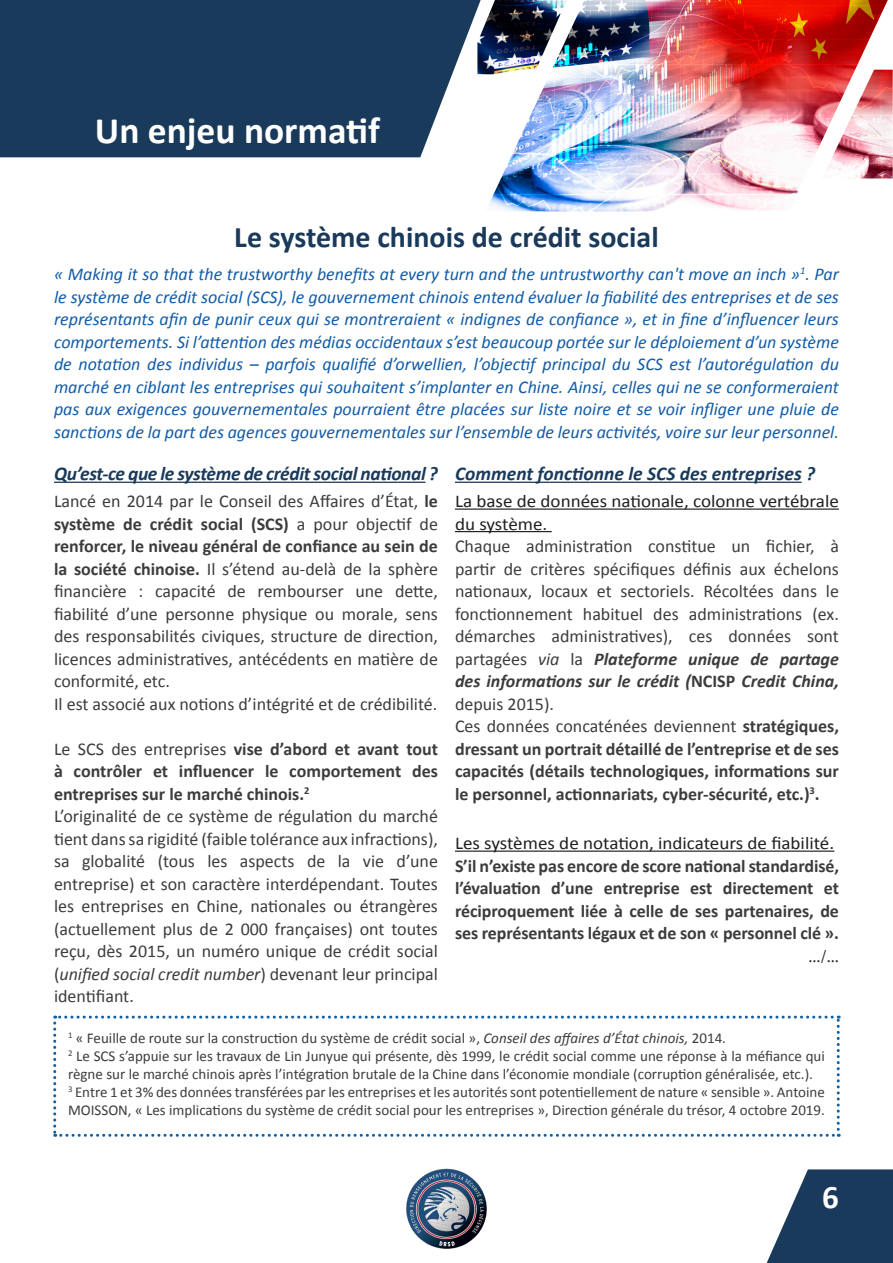
<style>
.page{position:relative;width:893px;height:1263px;background:#fff}
.page>*{position:absolute;margin:0;border:0;box-sizing:border-box;transform-origin:0 0}
.t1{font:700 37.5px "Calibri";color:#fff}
.t2{font:700 33px "Calibri";color:#fff}
.t3{font:700 30px "Calibri";color:#1a3a5b}
.t4{font:italic 700 19.5px "Calibri";letter-spacing:-.02em;color:#1a3a5b}
.t5{font:italic 700 19.5px "Calibri";color:#1a3a5b}
.t6{font:18px/22.5px "Calibri";color:#3c3c3d;text-align:justify}
.t7{font:italic 18px/22.5px "Calibri";color:#115ca8;text-align:justify}
.t8{font:700 18px/22.5px "Calibri";color:#3c3c3d;text-align:justify}
.t9{font:18px/22.5px "Calibri";color:#231f20;scale:1.06 1}
.t10{font:18px "Minion Pro";color:#231f20}
.t11{font:15px/18px "Calibri";color:#3c3c3d}
.s1{font-weight:700}
.s2{font-weight:400}
.s3{font-style:italic}
.s4{font-weight:700;font-style:italic}
</style>
<div class="page">
<img style="left:406px;top:1168px;width:81px;height:81px">
<img style="left:481px;top:0;width:412px;height:211px">
<hr style="left:54px;top:482px;width:371px;height:1px;background:#1a3a5b">
<hr style="left:455px;top:482px;width:347px;height:1px;background:#1a3a5b">
<hr style="left:455px;top:508px;width:384px;height:2px;background:#231f20">
<hr style="left:455px;top:531px;width:97px;height:1px;background:#231f20">
<hr style="left:455px;top:850px;width:379px;height:2px;background:#231f20">
<div style="left:0;top:0;width:481px;height:157px;background:#1a3a5b"></div>
<svg style="left:767px;top:1169px;width:126px;height:94px"></svg>
<svg style="left:53px;top:1015px;width:787px;height:122px"></svg>
<p class="t1" style="left:95px;top:106px;width:287px">Un enjeu normatif</p>
<p class="t3" style="left:234px;top:218px;width:426px">Le système chinois de crédit social</p>
<p class="t7" style="left:54px;top:262px;width:786px">« Making it so that the trustworthy benefits at every turn and the untrustworthy can't move an inch »<sup>1</sup>. Par le système de crédit social (SCS), le gouvernement chinois entend évaluer la fiabilité des entreprises et de ses représentants afin de punir ceux qui se montreraient « indignes de confiance », et in fine d’influencer leurs comportements. Si l’attention des médias occidentaux s’est beaucoup portée sur le déploiement d’un système de notation des individus – parfois qualifié d’orwellien, l’objectif principal du SCS est l’autorégulation du marché en ciblant les entreprises qui souhaitent s’implanter en Chine. Ainsi, celles qui ne se conformeraient pas aux exigences gouvernementales pourraient être placées sur liste noire et se voir infliger une pluie de sanctions de la part des agences gouvernementales sur l’ensemble de leurs activités, voire sur leur personnel.</p>
<p class="t4" style="left:54px;top:461px;width:385px">Qu’est-ce que le système de crédit social national ?</p>
<p class="t6" style="left:54px;top:490px;width:385px">Lancé en 2014 par le Conseil des Affaires d’État, <span class="s1">le système de crédit social (SCS)</span> a pour objectif de <span class="s1">renforcer, le niveau général de confiance au sein de la société chinoise.</span> Il s’étend au-delà de la sphère financière : capacité de rembourser une dette, fiabilité d’une personne physique ou morale, sens des responsabilités civiques, structure de direction, licences administratives, antécédents en matière de conformité, etc.</p>
<p class="t6" style="left:54px;top:692px;width:385px">Il est associé aux notions d’intégrité et de crédibilité.</p>
<p class="t8" style="left:54px;top:737px;width:385px"><span class="s2">Le SCS des entreprises</span> vise d’abord et avant tout à contrôler et influencer le comportement des entreprises sur le marché chinois.<sup>2</sup></p>
<p class="t6" style="left:54px;top:805px;width:385px">L’originalité de ce système de régulation du marché tient dans sa rigidité (faible tolérance aux infractions), sa globalité (tous les aspects de la vie d’une entreprise) et son caractère interdépendant. Toutes les entreprises en Chine, nationales ou étrangères (actuellement plus de 2 000 françaises) ont toutes reçu, dès 2015, un numéro unique de crédit social (<span class="s3">unified social credit number</span>) devenant leur principal identifiant.</p>
<p class="t5" style="left:455px;top:461px;width:362px">Comment fonctionne le SCS des entreprises ?</p>
<p class="t9" style="left:455px;top:490px;width:364px">La base de données nationale, colonne vertébrale du système.</p>
<p class="t6" style="left:455px;top:535px;width:385px">Chaque administration constitue un fichier, à partir de critères spécifiques définis aux échelons nationaux, locaux et sectoriels. Récoltées dans le fonctionnement habituel des administrations (ex. démarches administratives), ces données sont partagées <span class="s3">via</span> la <span class="s4">Plateforme unique de partage des informations sur le crédit (</span><span class="s1">NCISP</span> <span class="s4">Credit China, </span>depuis 2015).</p>
<p class="t8" style="left:455px;top:715px;width:385px"><span class="s2">Ces données concaténées deviennent</span> stratégiques, dressant un portrait détaillé de l’entreprise et de ses capacités (détails technologiques, informations sur le personnel, actionnariats, cyber-sécurité, etc.)<sup>3</sup>.</p>
<p class="t9" style="left:455px;top:832px;width:359px">Les systèmes de notation, indicateurs de fiabilité.</p>
<p class="t8" style="left:455px;top:854px;width:386px">S’il n’existe pas encore de score national standardisé, l’évaluation d’une entreprise est directement et réciproquement liée à celle de ses partenaires, de ses représentants légaux et de son « personnel clé ».</p>
<p class="t10" style="left:808px;top:944px;width:32px">.../...</p>
<p class="t11" style="left:68px;top:1029px;width:659px"><sup>1</sup> « Feuille de route sur la construction du système de crédit social », <span class="s3">Conseil des affaires d’État chinois,</span> 2014.</p>
<p class="t11" style="left:68px;top:1047px;width:758px"><sup>2</sup> Le SCS s’appuie sur les travaux de Lin Junyue qui présente, dès 1999, le crédit social comme une réponse à la méfiance qui règne sur le marché chinois après l’intégration brutale de la Chine dans l’économie mondiale (corruption généralisée, etc.).</p>
<p class="t11" style="left:68px;top:1083px;width:758px"><sup>3</sup> Entre 1 et 3% des données transférées par les entreprises et les autorités sont potentiellement de nature « sensible ». Antoine<br>MOISSON, « Les implications du système de crédit social pour les entreprises », Direction générale du trésor, 4 octobre 2019.</p>
<p class="t2" style="left:822px;top:1176px;width:18px">6</p>
</div>
